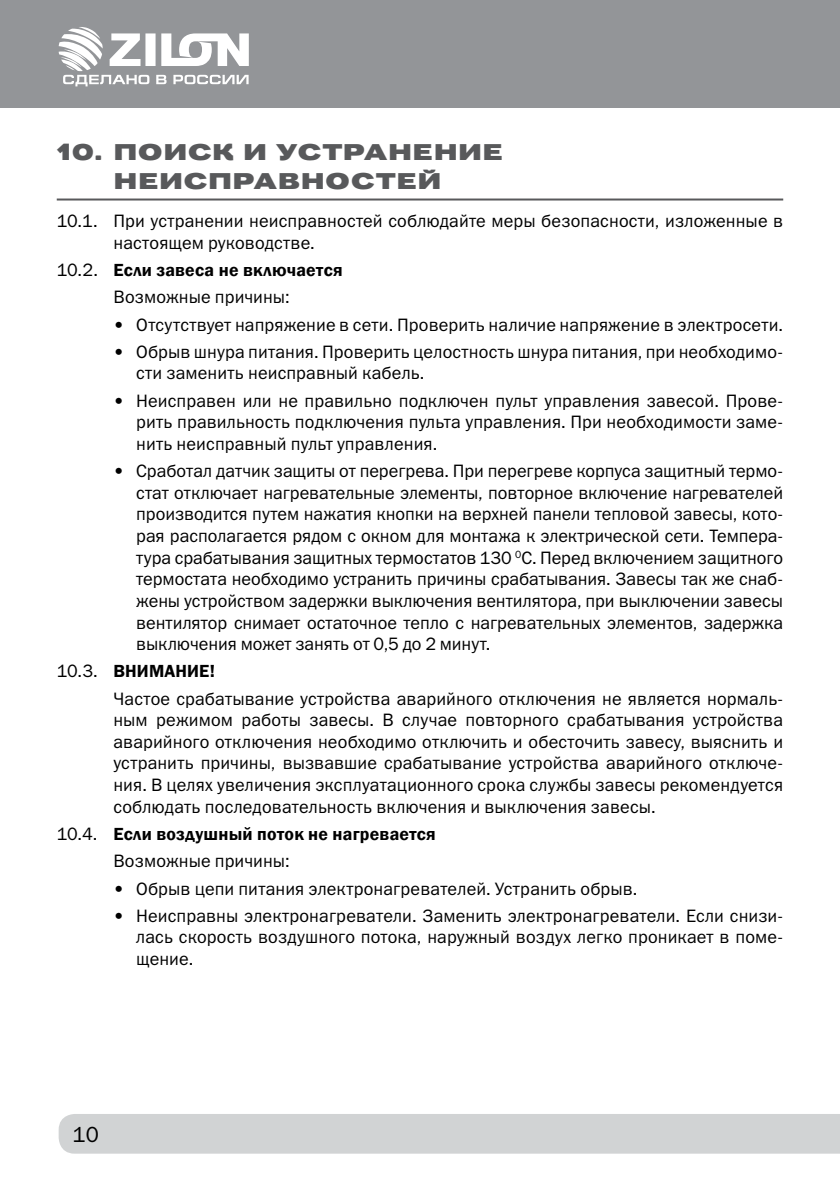
<style>
.page{position:relative;width:840px;height:1191px;background:#fff}
.page>*{position:absolute;margin:0;border:0;box-sizing:border-box;transform-origin:0 0}
.t1{font:24px "Pravda";letter-spacing:.015em;color:#58595b}
.t2{font:22px "Franklin Gothic Book C";color:#000}
.t3{font:18px/21.6px "Franklin Gothic Book C";letter-spacing:.01em;color:#000;text-align:justify}
.t4{font:600 18px "Franklin Gothic";letter-spacing:.015em;color:#000}
.s1{font-family:"Franklin Gothic Book C";font-weight:400}
</style>
<div class="page">
<div style="left:59px;top:1114px;width:780px;height:39px;background:#d1d3d4"></div>
<div style="left:0;top:0;width:839px;height:108px;background:#939598"></div>
<svg style="left:59px;top:27px;width:190px;height:59px"></svg>
<hr style="left:57px;top:198px;width:725px;height:2px;background:#58595b">
<h1 class="t1" style="left:57px;top:140px;width:190px">10. ПОИСК И</h1>
<h1 class="t1" style="left:276px;top:140px;width:88px">УСТРАНЕНИЕ</h1>
<h1 class="t1" style="left:113px;top:168px;width:23px">НЕИ</h1>
<h1 class="t1" style="left:183px;top:168px;width:259px">СПРАВНОСТЕЙ</h1>
<p class="t3" style="left:113px;top:210px;width:670px;text-indent:-57px">10.1. При устранении неисправностей соблюдайте меры безопасности, изложенные в настоящем руководстве.</p>
<p class="t4" style="left:57px;top:259px;width:287px"><span class="s1">10.2.</span> Если завеса не включается</p>
<p class="t3" style="left:113px;top:286px;width:178px">Возможные причины:</p>
<p class="t3" style="left:113px;top:313px;width:670px">• Отсутствует напряжение в сети. Проверить наличие напряжение в электросети.</p>
<p class="t3" style="left:136px;top:341px;width:648px;text-indent:-23px">• Обрыв шнура питания. Проверить целостность шнура питания, при необходимо&shy;сти заменить неисправный кабель.</p>
<p class="t3" style="left:136px;top:389px;width:648px;text-indent:-23px">• Неисправен или не правильно подключен пульт управления завесой. Прове&shy;рить правильность подключения пульта управления. При необходимости заме&shy;нить неисправный пульт управления.</p>
<p class="t3" style="left:136px;top:460px;width:648px;text-indent:-23px">• Сработал датчик защиты от перегрева. При перегреве корпуса защитный термо&shy;стат отключает нагревательные элементы, повторное включение нагревателей производится путем нажатия кнопки на верхней панели тепловой завесы, кото&shy;рая располагается рядом с окном для монтажа к электрической сети. Темпера&shy;тура срабатывания защитных термостатов 130 <sup>0</sup>С. Перед включением защитного термостата необходимо устранить причины срабатывания. Завесы так же снаб&shy;жены устройством задержки выключения вентилятора, при выключении завесы вентилятор снимает остаточное тепло с нагревательных элементов, задержка выключения может занять от 0,5 до 2 минут.</p>
<p class="t4" style="left:57px;top:660px;width:160px"><span class="s1">10.3.</span> ВНИМАНИЕ!</p>
<p class="t3" style="left:113px;top:687px;width:670px">Частое срабатывание устройства аварийного отключения не является нормаль&shy;ным режимом работы завесы. В случае повторного срабатывания устройства аварийного отключения необходимо отключить и обесточить завесу, выяснить и устранить причины, вызвавшие срабатывание устройства аварийного отключе&shy;ния. В целях увеличения эксплуатационного срока службы завесы рекомендуется соблюдать последовательность включения и выключения завесы.</p>
<p class="t4" style="left:57px;top:823px;width:380px"><span class="s1">10.4.</span> Если воздушный поток не нагревается</p>
<p class="t3" style="left:113px;top:850px;width:178px">Возможные причины:</p>
<p class="t3" style="left:113px;top:877px;width:525px">• Обрыв цепи питания электронагревателей. Устранить обрыв.</p>
<p class="t3" style="left:136px;top:904px;width:648px;text-indent:-23px">• Неисправны электронагреватели. Заменить электронагреватели. Если снизи&shy;лась скорость воздушного потока, наружный воздух легко проникает в поме&shy;щение.</p>
<p class="t2" style="left:73px;top:1122px;width:28px">10</p>
</div>
